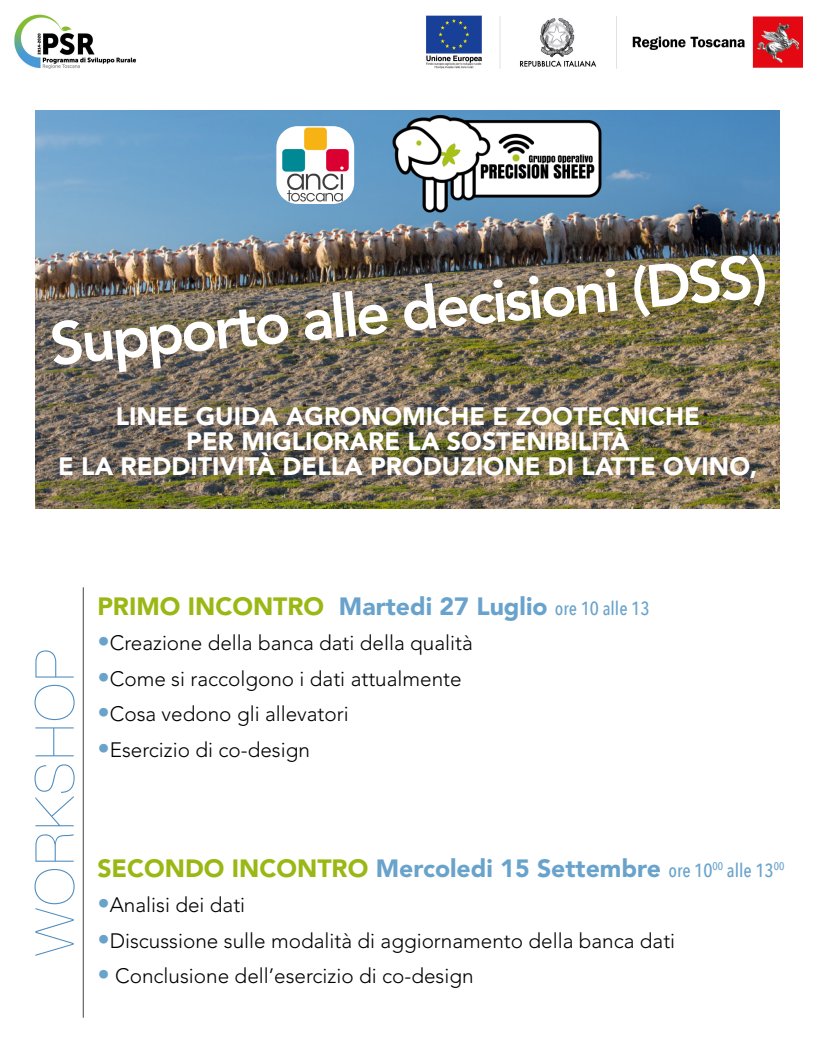
<style>
.page{position:relative;width:815px;height:1053px;background:#fff}
.page>*{position:absolute;margin:0;border:0;box-sizing:border-box;transform-origin:0 0}
.t1{font:800 59.5px "Avenir";color:#fff}
.t2{font:200 53.62px "Helvetica Neue LT Std";letter-spacing:.05em;color:#4d8bbe}
.t3{font:900 25px "Avenir LT Std";color:#fff}
.t4{font:900 24.88px "Avenir LT Std";color:#69a3cb}
.t5{font:300 20.75px "Avenir LT Std";color:#000}
.s1{color:#99b813}
.s2{font-family:"Avenir Next Condensed";font-weight:500;font-size:19px}
.s3{font-weight:900;font-size:24.88px;color:#69a3cb}
</style>
<div class="page">
<img style="left:35px;top:111px;width:745px;height:397px">
<img style="left:388px;top:113px;width:216px;height:101px">
<img style="left:276px;top:126px;width:78px;height:78px">
<img style="left:14px;top:14px;width:789px;height:55px">
<hr style="left:83px;top:587px;width:1px;height:430px;background:#454444">
<p class="t1" style="left:45px;top:301px;width:722px;rotate:-6deg">Supporto alle decisioni (DSS)</p>
<p class="t3" style="left:116px;top:401px;width:586px">LINEE GUIDA AGRONOMICHE E ZOOTECNICHE</p>
<p class="t3" style="left:186px;top:426px;width:444px">PER MIGLIORARE LA SOSTENIBILITÀ</p>
<p class="t3" style="left:58px;top:451px;width:701px">E LA REDDITIVITÀ DELLA PRODUZIONE DI LATTE OVINO,</p>
<p class="t2" style="left:24px;top:955px;width:307px;rotate:-90deg">WORKSHOP</p>
<p class="t4" style="left:97px;top:591px;width:554px"><span class="s1">PRIMO INCONTRO</span> Martedi 27 Luglio <span class="s2">ore 10 alle 13</span></p>
<p class="t5" style="left:97px;top:631px;width:377px"><span class="s3">•</span>Creazione della banca dati della qualità</p>
<p class="t5" style="left:97px;top:666px;width:366px"><span class="s3">•</span>Come si raccolgono i dati attualmente</p>
<p class="t5" style="left:97px;top:701px;width:253px"><span class="s3">•</span>Cosa vedono gli allevatori</p>
<p class="t5" style="left:97px;top:737px;width:214px"><span class="s3">•</span>Esercizio di co-design</p>
<p class="t4" style="left:97px;top:852px;width:689px"><span class="s1">SECONDO INCONTRO</span> Mercoledi 15 Settembre <span class="s2">ore 10</span><sup>00</sup> <span class="s2">alle 13</span><sup>00</sup></p>
<p class="t5" style="left:97px;top:892px;width:149px"><span class="s3">•</span>Analisi dei dati</p>
<p class="t5" style="left:97px;top:928px;width:579px"><span class="s3">•</span>Discussione sulle modalità di aggiornamento della banca dati</p>
<p class="t5" style="left:97px;top:963px;width:378px"><span class="s3">•</span> Conclusione dell’esercizio di co-design</p>
</div>
